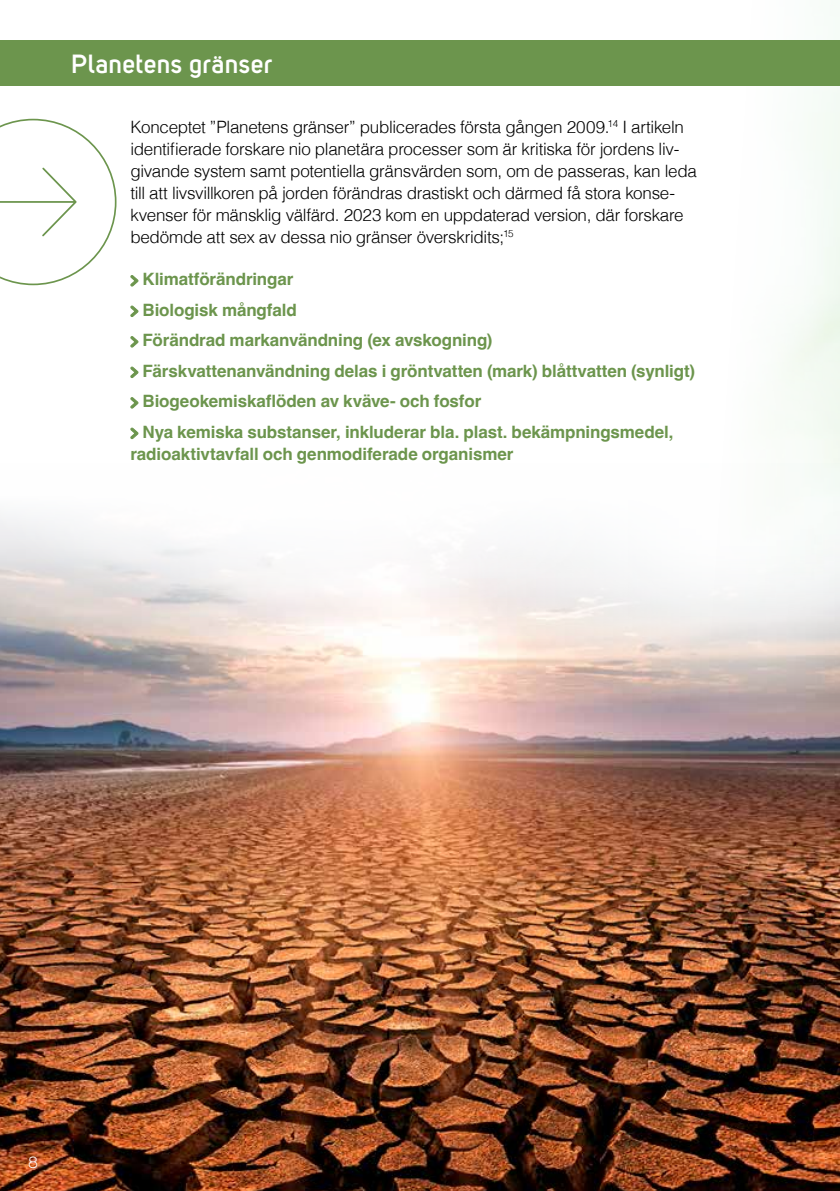
<style>
.page{position:relative;width:840px;height:1191px;background:#fff}
.page>*{position:absolute;margin:0;border:0;box-sizing:border-box;transform-origin:0 0}
.t1{font:700 26px "Uni Sans Semi";letter-spacing:.015em;color:#fff}
.t2{font:300 17px/22px "Helvetica";letter-spacing:-.02em;color:#000}
.t3{font:700 17px/30.6px "Helvetica";letter-spacing:-.005em;color:#6c954d}
.t4{font:16px "Uni Sans Book";color:#fff}
</style>
<div class="page">
<img style="left:0;top:630px;width:630px;height:561px">
<svg style="left:444px;top:630px;width:186px;height:85px;background:#ebd1c6"></svg>
<svg style="left:0;top:198px;width:630px;height:432px"></svg>
<img style="left:630px;top:701px;width:209px;height:490px">
<img style="left:630px;top:40px;width:209px;height:661px">
<svg style="left:129px;top:274px;width:10px;height:13px"></svg>
<svg style="left:129px;top:305px;width:10px;height:13px"></svg>
<svg style="left:129px;top:335px;width:10px;height:13px"></svg>
<svg style="left:129px;top:366px;width:10px;height:13px"></svg>
<svg style="left:129px;top:396px;width:10px;height:13px"></svg>
<svg style="left:129px;top:427px;width:10px;height:13px"></svg>
<div style="left:0;top:41px;width:839px;height:45px;background:#6c954d"></div>
<svg style="left:0;top:119px;width:116px;height:166px"></svg>
<h1 class="t1" style="left:72px;top:48px;width:202px">Planetens gränser</h1>
<p class="t2" style="left:130px;top:115px;width:567px">Konceptet ”Planetens gränser” publicerades första gången 2009.<sup>14</sup> I artikeln identifierade forskare nio planetära processer som är kritiska för jordens liv&shy;givande system samt potentiella gränsvärden som, om de passeras, kan leda till att livsvillkoren på jorden förändras drastiskt och därmed få stora konse&shy;kvenser för mänsklig välfärd. 2023 kom en uppdaterad version, där forskare bedömde att sex av dessa nio gränser överskridits;<sup>15</sup></p>
<p class="t3" style="left:142px;top:266px;width:553px">Klimatförändringar<br>Biologisk mångfald<br>Förändrad markanvändning (ex avskogning)<br>Färskvattenanvändning delas i gröntvatten (mark) blåttvatten (synligt)<br>Biogeokemiskaflöden av kväve- och fosfor<br>Nya kemiska substanser, inkluderar bla. plast. bekämpningsmedel,</p>
<p class="t3" style="left:130px;top:440px;width:384px">radioaktivtavfall och genmodiferade organismer</p>
<p class="t4" style="left:28px;top:1153px;width:11px">8</p>
</div>
